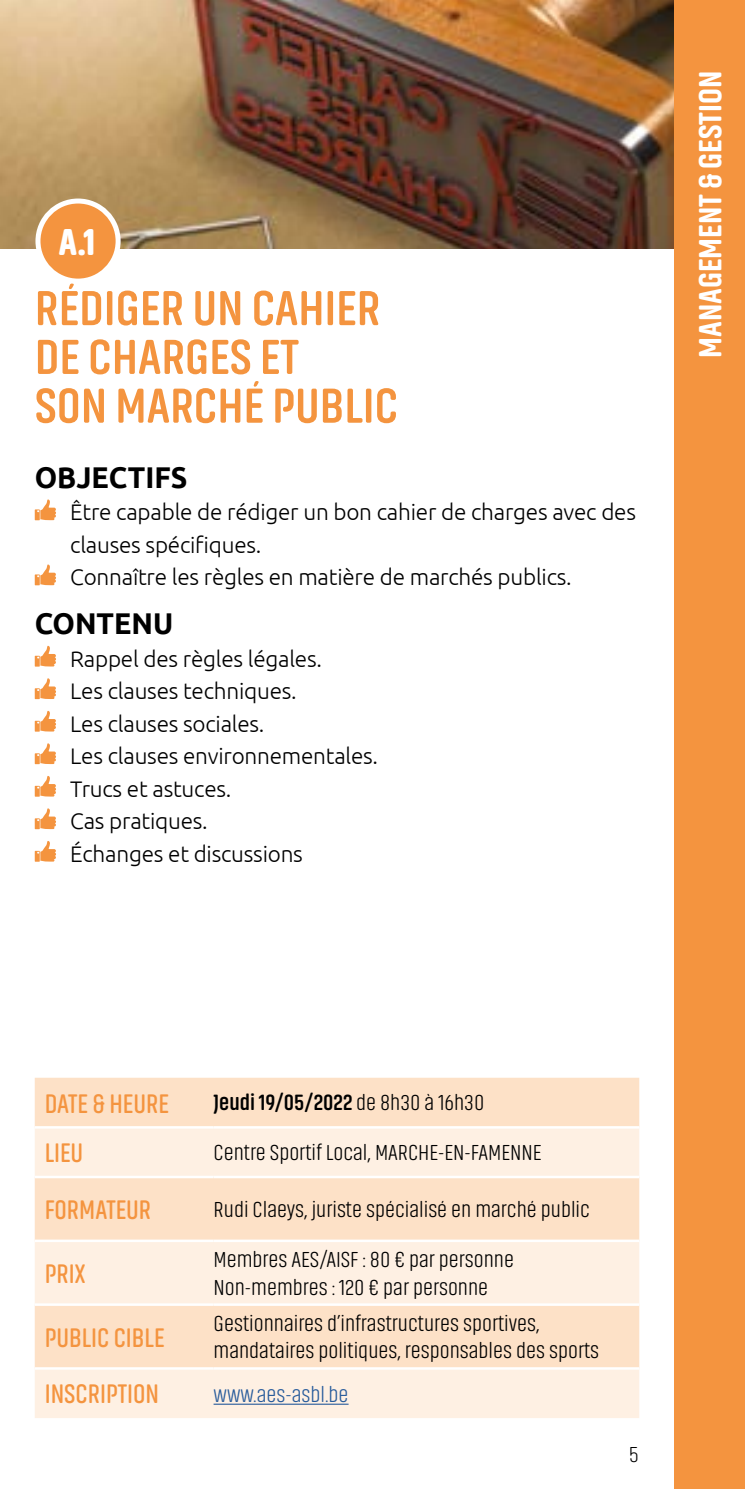
<style>
.page{position:relative;width:745px;height:1489px;background:#fff}
.page>*{position:absolute;margin:0;border:0;box-sizing:border-box;transform-origin:0 0}
.t1{font:700 50px/48.8px "Akhand Soft";color:#f4943f}
.t2{font:900 37.5px "Akhand Soft";color:#fff}
.t3{font:800 32.5px "Akhand Soft";color:#fff}
.t4{font:700 30px "Ubuntu";color:#000;scale:.95 1}
.t5{font:600 27.5px "Akhand Soft";color:#f4943f;scale:.95 1}
.t6{font:300 22.5px/32.5px "Ubuntu";letter-spacing:-.01em;color:#000}
.t7{font:300 22.5px/27.5px "Akhand Soft";color:#000}
.t8{font:700 22.5px "Akhand Soft";color:#000}
.t9{font:300 22.5px "Akhand Soft";color:#275b9b}
.t10{font:200 22.5px "Akhand Soft";color:#000}
.s1{font-weight:300}
</style>
<div class="page">
<img style="left:0;top:0;width:673px;height:248px">
<div style="left:35px;top:1077px;width:604px;height:49px;background:#fde1c7"></div>
<svg style="left:35px;top:1128px;width:604px;height:289px;background:#fde9d7"></svg>
<hr style="left:35px;top:1175px;width:178px;height:3px;background:#fff">
<hr style="left:213px;top:1175px;width:426px;height:3px;background:#fff">
<hr style="left:35px;top:1239px;width:178px;height:2px;background:#fff">
<hr style="left:213px;top:1239px;width:426px;height:2px;background:#fff">
<hr style="left:35px;top:1303px;width:178px;height:2px;background:#fff">
<hr style="left:213px;top:1303px;width:426px;height:2px;background:#fff">
<hr style="left:35px;top:1366px;width:178px;height:3px;background:#fff">
<hr style="left:213px;top:1366px;width:426px;height:3px;background:#fff">
<hr style="left:213px;top:1403px;width:135px;height:1px;background:#275b9b">
<div style="left:35px;top:509px;width:5px;height:11px;background:#f4943f"></div>
<svg style="left:37px;top:499px;width:19px;height:21px"></svg>
<div style="left:35px;top:574px;width:5px;height:11px;background:#f4943f"></div>
<svg style="left:37px;top:564px;width:19px;height:21px"></svg>
<div style="left:35px;top:655px;width:5px;height:11px;background:#f4943f"></div>
<svg style="left:37px;top:645px;width:19px;height:21px"></svg>
<div style="left:35px;top:688px;width:5px;height:11px;background:#f4943f"></div>
<svg style="left:37px;top:678px;width:19px;height:21px"></svg>
<div style="left:35px;top:720px;width:5px;height:11px;background:#f4943f"></div>
<svg style="left:37px;top:710px;width:19px;height:21px"></svg>
<div style="left:35px;top:753px;width:5px;height:11px;background:#f4943f"></div>
<svg style="left:37px;top:743px;width:19px;height:21px"></svg>
<div style="left:35px;top:785px;width:5px;height:11px;background:#f4943f"></div>
<svg style="left:37px;top:776px;width:19px;height:20px"></svg>
<div style="left:35px;top:818px;width:5px;height:11px;background:#f4943f"></div>
<svg style="left:37px;top:808px;width:19px;height:21px"></svg>
<div style="left:35px;top:850px;width:5px;height:11px;background:#f4943f"></div>
<svg style="left:37px;top:841px;width:19px;height:20px"></svg>
<div style="left:38px;top:201px;width:80px;height:80px;background:#f4943f;border-radius:50%"></div>
<div style="left:35px;top:198px;width:85px;height:85px;border:5px solid #fff;border-radius:50%"></div>
<div style="left:673px;top:0;width:71px;height:1488px;background:#f4943f"></div>
<h2 class="t2" style="left:58px;top:221px;width:38px">A.1</h2>
<h1 class="t1" style="left:35px;top:284px;width:365px">RÉDIGER UN CAHIER<br>DE CHARGES ET<br>SON MARCHÉ PUBLIC</h1>
<h3 class="t4" style="left:35px;top:459px;width:162px">OBJECTIFS</h3>
<p class="t6" style="left:70px;top:495px;width:567px">Être capable de rédiger un bon cahier de charges avec des clauses spécifiques.<br>Connaître les règles en matière de marchés publics.</p>
<h3 class="t4" style="left:35px;top:605px;width:147px">CONTENU</h3>
<p class="t6" style="left:70px;top:641px;width:309px">Rappel des règles légales.<br>Les clauses techniques.<br>Les clauses sociales.<br>Les clauses environnementales.<br>Trucs et astuces.<br>Cas pratiques.<br>Échanges et discussions</p>
<h3 class="t3" style="left:692px;top:358px;width:288px;rotate:-90deg">MANAGEMENT &amp; GESTION</h3>
<p class="t5" style="left:45px;top:1088px;width:132px">DATE &amp; HEURE</p>
<p class="t8" style="left:213px;top:1090px;width:272px">Jeudi 19/05/2022 <span class="s1">de 8h30 à 16h30</span></p>
<p class="t5" style="left:45px;top:1138px;width:42px">LIEU</p>
<p class="t7" style="left:213px;top:1138px;width:329px">Centre Sportif Local, MARCHE-EN-FAMENNE</p>
<p class="t5" style="left:45px;top:1195px;width:113px">FORMATEUR</p>
<p class="t7" style="left:213px;top:1195px;width:378px">Rudi Claeys, juriste spécialisé en marché public</p>
<p class="t5" style="left:45px;top:1258px;width:44px">PRIX</p>
<p class="t5" style="left:45px;top:1322px;width:127px">PUBLIC CIBLE</p>
<p class="t7" style="left:213px;top:1245px;width:302px">Membres AES/AISF : 80 € par personne<br>Non-membres : 120 € par personne</p>
<p class="t7" style="left:213px;top:1309px;width:387px">Gestionnaires d’infrastructures sportives, mandataires politiques, responsables des sports</p>
<p class="t5" style="left:45px;top:1379px;width:122px">INSCRIPTION</p>
<p class="t9" style="left:213px;top:1382px;width:136px">www.aes-asbl.be</p>
<p class="t10" style="left:628px;top:1442px;width:11px">5</p>
</div>
